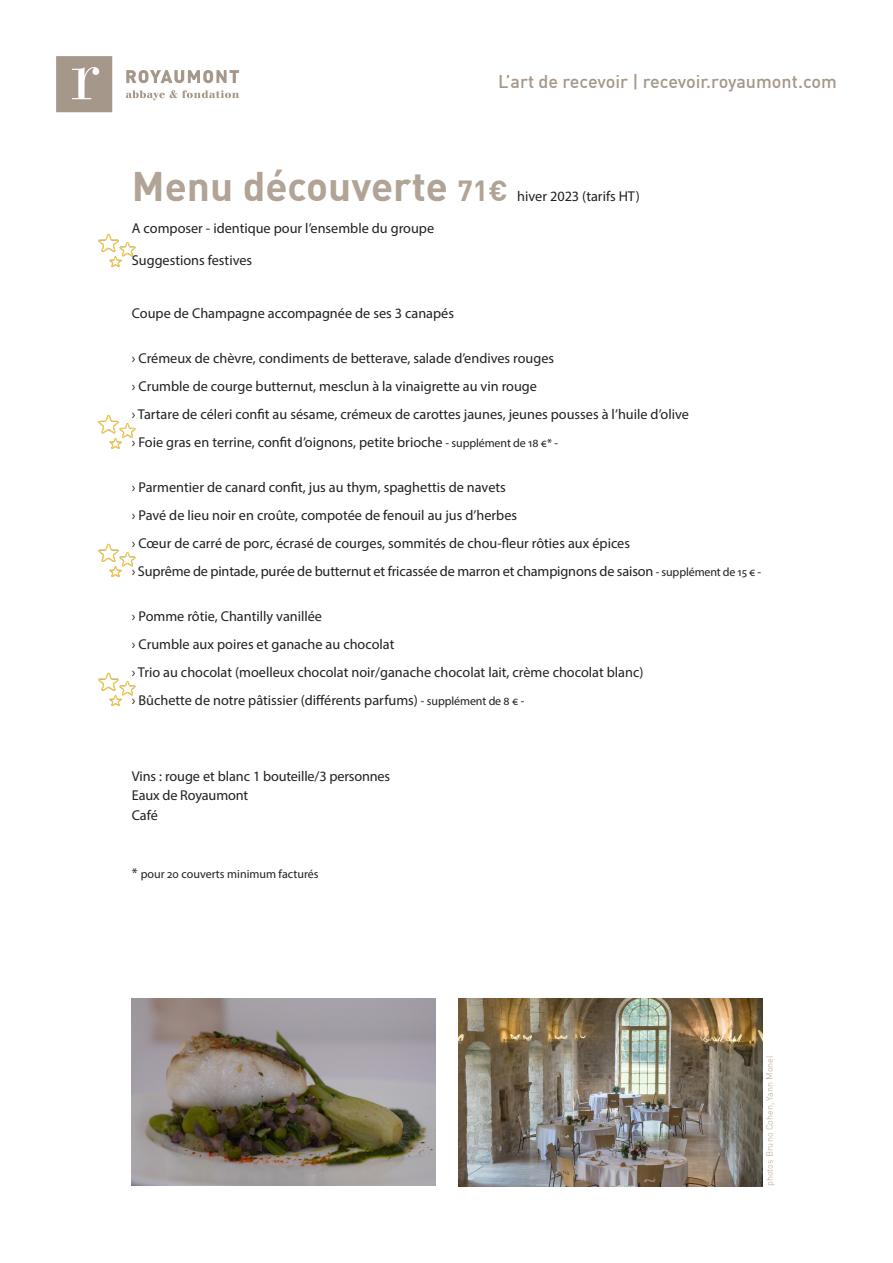
<style>
.page{position:relative;width:893px;height:1263px;background:#fff}
.page>*{position:absolute;margin:0;border:0;box-sizing:border-box;transform-origin:0 0}
.t1{font:500 18px "DIN";color:#a5978a}
.EN-TETE__Texte{font:14.25px/19.5px "Myriad Pro";color:#231f20}
.DOSSIER__Titre{font:14.25px "Myriad Pro";color:#231f20}
.EN-TETE__Texte-2{font:12px "Myriad Pro";color:#231f20}
.t2{font:300 9px "DIN";color:#b1a395}
.s1{font-family:"DIN";font-weight:700;font-size:40.5px;color:#b1a395}
.s2{font-family:"DIN";font-weight:700;font-size:28.5px;color:#b1a395}
.s3{font-size:12px}
.s4{font-size:14.25px}
</style>
<div class="page">
<svg style="left:56px;top:56px;width:56px;height:56px;background:#ada094"></svg>
<svg style="left:126px;top:90px;width:113px;height:10px"></svg>
<svg style="left:126px;top:70px;width:113px;height:13px"></svg>
<img style="left:458px;top:998px;width:304px;height:188px">
<img style="left:132px;top:998px;width:304px;height:187px">
<img style="left:98px;top:233px;width:38px;height:35px">
<img style="left:98px;top:543px;width:38px;height:35px">
<img style="left:98px;top:672px;width:38px;height:35px">
<img style="left:98px;top:415px;width:38px;height:34px">
<p class="t1" style="left:498px;top:70px;width:340px">L’art de recevoir | recevoir.royaumont.com</p>
<p class="DOSSIER__Titre" style="left:132px;top:187px;width:510px"><span class="s1">Menu découverte</span> <span class="s2">71€</span> hiver 2023 (tarifs HT)</p>
<p class="DOSSIER__Titre" style="left:132px;top:220px;width:304px">A composer - identique pour l’ensemble du groupe</p>
<p class="DOSSIER__Titre" style="left:132px;top:252px;width:122px">Suggestions festives</p>
<p class="EN-TETE__Texte" style="left:132px;top:303px;width:324px">Coupe de Champagne accompagnée de ses 3 canapés</p>
<p class="EN-TETE__Texte" style="left:132px;top:348px;width:424px">› Crémeux de chèvre, condiments de betterave, salade d’endives rouges</p>
<p class="EN-TETE__Texte" style="left:132px;top:376px;width:407px">› Crumble de courge butternut, mesclun à la vinaigrette au vin rouge</p>
<p class="EN-TETE__Texte" style="left:132px;top:404px;width:559px">› Tartare de céleri confit au sésame, crémeux de carottes jaunes, jeunes pousses à l’huile d’olive</p>
<p class="EN-TETE__Texte" style="left:132px;top:432px;width:428px">› Foie gras en terrine, confit d’oignons, petite brioche <span class="s3">- supplément de 18 €* -</span></p>
<p class="EN-TETE__Texte" style="left:132px;top:477px;width:375px">› Parmentier de canard confit, jus au thym, spaghettis de navets</p>
<p class="EN-TETE__Texte" style="left:132px;top:505px;width:387px">› Pavé de lieu noir en croûte, compotée de fenouil au jus d’herbes</p>
<p class="EN-TETE__Texte" style="left:132px;top:533px;width:500px">› Cœur de carré de porc, écrasé de courges, sommités de chou-fleur rôties aux épices</p>
<p class="EN-TETE__Texte" style="left:132px;top:561px;width:631px">› Suprême de pintade, purée de butternut et fricassée de marron et champignons de saison <span class="s3">- supplément de 15 € -</span></p>
<p class="EN-TETE__Texte" style="left:132px;top:606px;width:192px">› Pomme rôtie, Chantilly vanillée</p>
<p class="EN-TETE__Texte" style="left:132px;top:634px;width:264px">› Crumble aux poires et ganache au chocolat</p>
<p class="EN-TETE__Texte" style="left:132px;top:662px;width:513px">› Trio au chocolat (moelleux chocolat noir/ganache chocolat lait, crème chocolat blanc)</p>
<p class="EN-TETE__Texte" style="left:132px;top:690px;width:394px">› Bûchette de notre pâtissier (différents parfums) <span class="s3">- supplément de 8 € -</span></p>
<p class="EN-TETE__Texte" style="left:132px;top:766px;width:260px">Vins : rouge et blanc 1 bouteille/3 personnes</p>
<p class="EN-TETE__Texte" style="left:132px;top:785px;width:118px">Eaux de Royaumont<br>Café</p>
<p class="EN-TETE__Texte-2" style="left:132px;top:867px;width:188px"><span class="s4">*</span> pour 20 couverts minimum facturés</p>
<p class="t2" style="left:764px;top:1186px;width:132px;rotate:-90deg">photos Bruno Cohen, Yann Monel</p>
</div>
